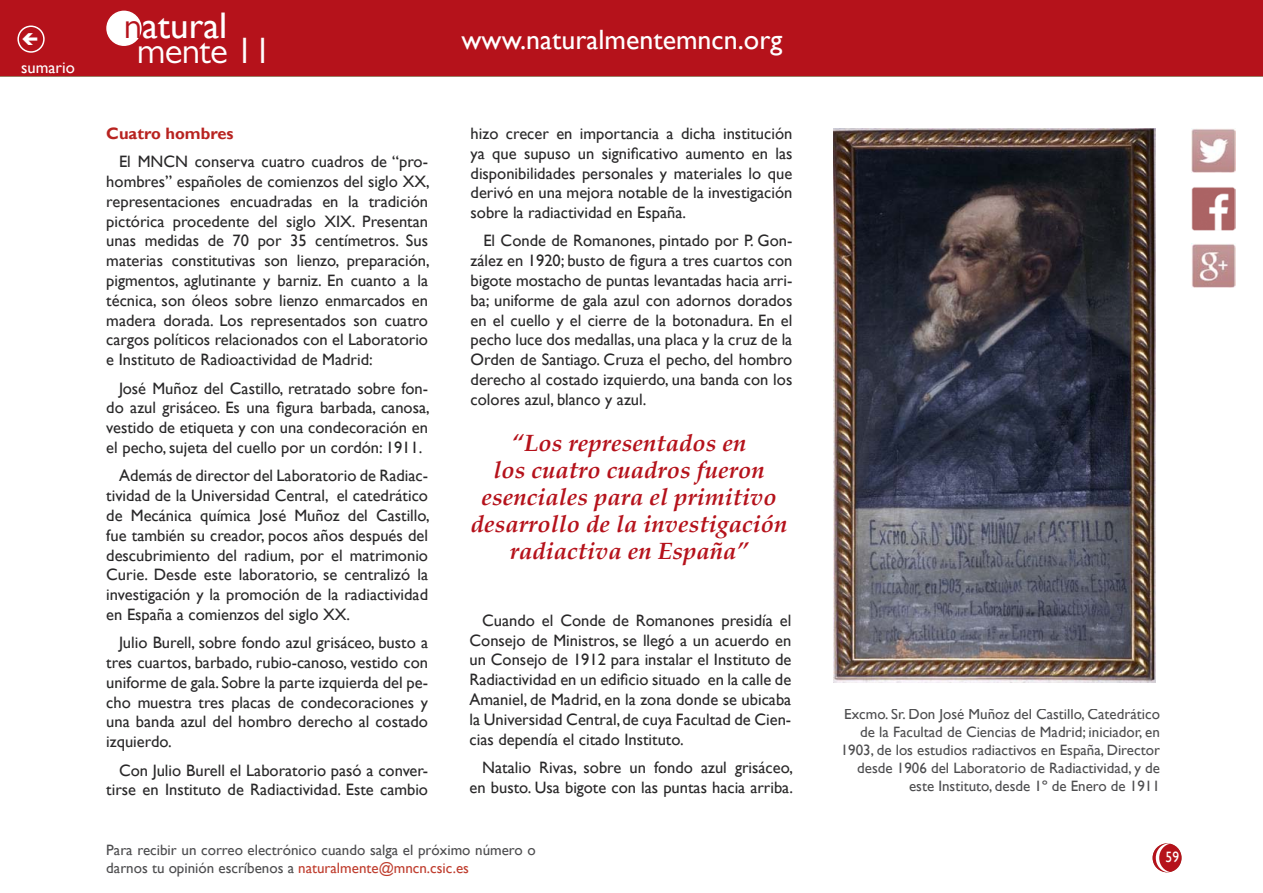
<style>
.page{position:relative;width:1263px;height:893px;background:#fff}
.page>*{position:absolute;margin:0;border:0;box-sizing:border-box;transform-origin:0 0}
.t1{font:37.05px "Gill Sans";color:#fff}
.t2{font:37.05px "Gill Sans MT Pro";letter-spacing:-.02em;color:#fff}
.t3{font:27.9px "Gill Sans";color:#fff}
.t4{font:italic 700 24px/27px "Palatino";color:#b5121b;text-align:center}
.t5{font:16.5px/19.8px "Gill Sans";color:#292829;text-align:justify}
.t6{font:700 16.5px "Gill Sans";color:#b82320}
.t7{font:16.5px "Gill Sans";color:#fff}
.t8{font:15px/18px "Gill Sans";color:#4d4d4f}
.t9{font:15px "Gill Sans";color:#fff;scale:.9 1}
.s1{font-family:"Gill Sans MT Pro";color:#b5121b}
.s2{color:#bf3d2e}
</style>
<div class="page">
<img style="left:1191px;top:187px;width:44px;height:43px">
<img style="left:1191px;top:129px;width:44px;height:44px">
<img style="left:1191px;top:244px;width:44px;height:44px">
<div style="left:1153px;top:844px;width:28px;height:28px;background:#b5121b;border-radius:50%"></div>
<div style="left:1152px;top:843px;width:29px;height:29px;border:2px solid #b5121b;border-radius:50%"></div>
<div style="left:0;top:0;width:1263px;height:76px;background:#b5121b"></div>
<div style="left:107px;top:11px;width:34px;height:34px;background:#fff;border-radius:50%"></div>
<div style="left:106px;top:11px;width:36px;height:35px;border:2px solid #fff;border-radius:50%"></div>
<svg style="left:1155px;top:843px;width:16px;height:29px"></svg>
<div style="left:17px;top:26px;width:28px;height:27px;border:2px solid #fff;border-radius:50%"></div>
<img style="left:834px;top:129px;width:321px;height:553px">
<p class="t7" style="left:21px;top:58px;width:55px">sumario</p>
<h1 class="t1" style="left:124px;top:4px;width:105px"><span class="s1">n</span>atural</h1>
<h1 class="t2" style="left:137px;top:28px;width:137px">mente 11</h1>
<p class="t6" style="left:106px;top:123px;width:129px">Cuatro hombres</p>
<p class="t5" style="left:106px;top:152px;width:325px;text-indent:13px">El MNCN conserva cuatro cuadros de “pro&shy;hombres” españoles de comienzos del siglo XX, representaciones encuadradas en la tradición pictórica procedente del siglo XIX. Presentan unas medidas de 70 por 35 centímetros. Sus materias constitutivas son lienzo, preparación, pigmentos, aglutinante y barniz. En cuanto a la técnica, son óleos sobre lienzo enmarcados en madera dorada. Los representados son cuatro cargos políticos relacionados con el Laboratorio e Instituto de Radioactividad de Madrid:</p>
<p class="t5" style="left:106px;top:378px;width:325px;text-indent:13px">José Muñoz del Castillo, retratado sobre fon&shy;do azul grisáceo. Es una figura barbada, canosa, vestido de etiqueta y con una condecoración en el pecho, sujeta del cuello por un cordón: 1911.</p>
<p class="t5" style="left:106px;top:466px;width:325px;text-indent:13px">Además de director del Laboratorio de Radiac&shy;tividad de la Universidad Central, el catedrático de Mecánica química José Muñoz del Castillo, fue también su creador, pocos años después del descubrimiento del radium, por el matrimonio Curie. Desde este laboratorio, se centralizó la investigación y la promoción de la radiactividad en España a comienzos del siglo XX.</p>
<p class="t5" style="left:106px;top:633px;width:323px;text-indent:13px">Julio Burell, sobre fondo azul grisáceo, busto a tres cuartos, barbado, rubio-canoso, vestido con uniforme de gala. Sobre la parte izquierda del pe&shy;cho muestra tres placas de condecoraciones y una banda azul del hombro derecho al costado izquierdo.</p>
<p class="t5" style="left:106px;top:760px;width:323px;text-align:right">Con Julio Burell el Laboratorio pasó a conver&shy;tirse en Instituto de Radiactividad. Este cambio</p>
<h2 class="t3" style="left:461px;top:23px;width:322px">www.naturalmentemncn.org</h2>
<p class="t5" style="left:471px;top:124px;width:323px">hizo crecer en importancia a dicha institución ya que supuso un significativo aumento en las disponibilidades personales y materiales lo que derivó en una mejora notable de la investigación sobre la radiactividad en España.</p>
<p class="t5" style="left:471px;top:231px;width:323px;text-indent:13px">El Conde de Romanones, pintado por P. Gon&shy;zález en 1920; busto de figura a tres cuartos con bigote mostacho de puntas levantadas hacia arri&shy;ba; uniforme de gala azul con adornos dorados en el cuello y el cierre de la botonadura. En el pecho luce dos medallas, una placa y la cruz de la Orden de Santiago. Cruza el pecho, del hombro derecho al costado izquierdo, una banda con los colores azul, blanco y azul.</p>
<h3 class="t4" style="left:471px;top:430px;width:318px">“Los representados en<br>los cuatro cuadros fueron esenciales para el primitivo desarrollo de la investigación radiactiva en España”</h3>
<p class="t5" style="left:469px;top:611px;width:323px;text-indent:13px">Cuando el Conde de Romanones presidía el Consejo de Ministros, se llegó a un acuerdo en un Consejo de 1912 para instalar el Instituto de Radiactividad en un edificio situado en la calle de Amaniel, de Madrid, en la zona donde se ubicaba la Universidad Central, de cuya Facultad de Cien&shy;cias dependía el citado Instituto.</p>
<p class="t5" style="left:469px;top:758px;width:325px;text-align:right">Natalio Rivas, sobre un fondo azul grisáceo, en busto. Usa bigote con las puntas hacia arriba.</p>
<p class="t8" style="left:106px;top:842px;width:431px">Para recibir un correo electrónico cuando salga el próximo número o darnos tu opinión escríbenos a <span class="s2">naturalmente@mncn.csic.es</span></p>
<p class="t8" style="left:841px;top:706px;width:321px;text-align:right">Excmo. Sr. Don José Muñoz del Castillo, Catedrático de la Facultad de Ciencias de Madrid; iniciador, en 1903, de los estudios radiactivos en España, Director desde 1906 del Laboratorio de Radiactividad, y de este Instituto, desde 1º de Enero de 1911</p>
<p class="t9" style="left:1165px;top:849px;width:16px">59</p>
</div>
